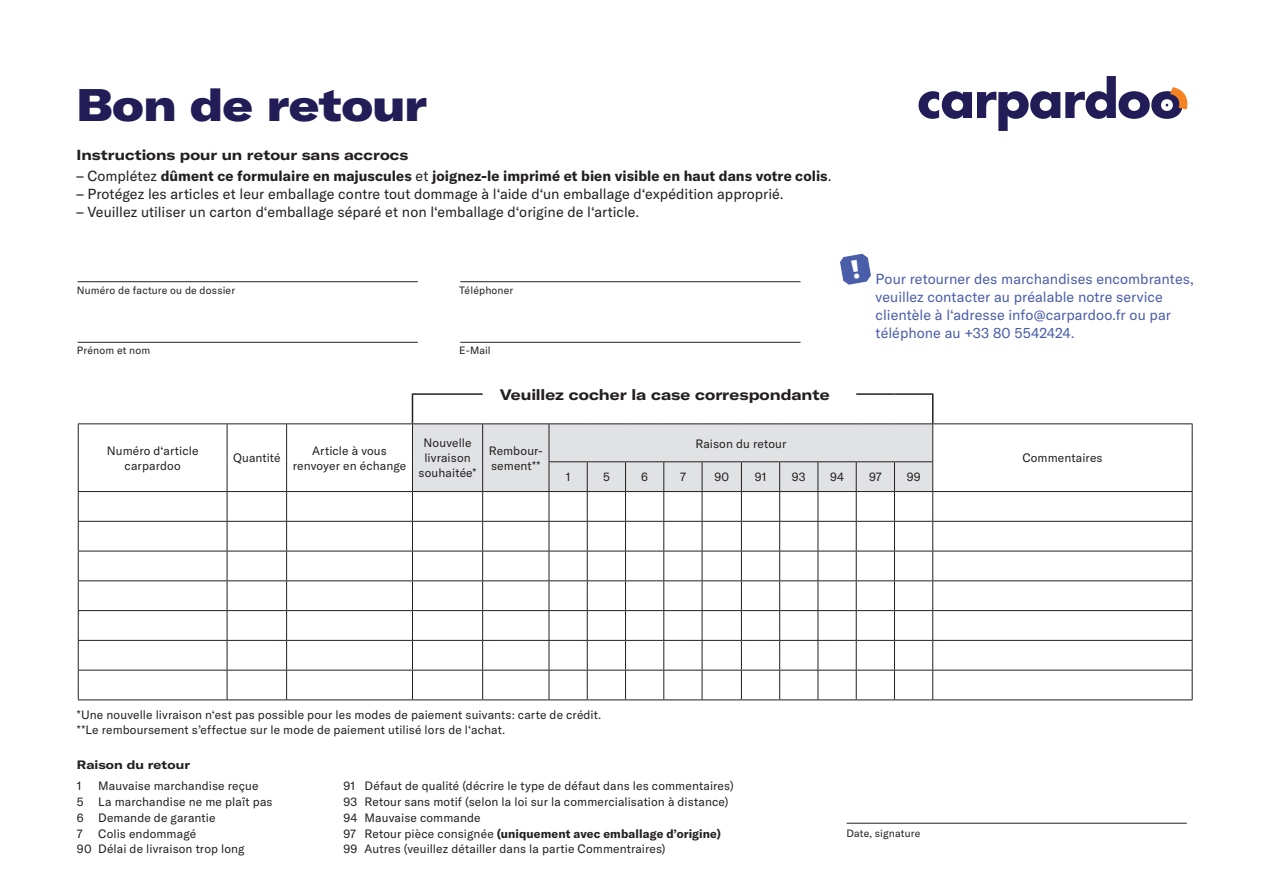
<style>
.page{position:relative;width:1263px;height:893px;background:#fff}
.page>*{position:absolute;margin:0;border:0;box-sizing:border-box;transform-origin:0 0}
.t1{font:45px "GT America Ext Bl";letter-spacing:-.005em;color:#231d57}
.t2{font:700 expanded 15px "GT America";color:#231f20}
.t3{font:14.4px "GT America";color:#231f20}
.t4{font:14.4px/18px "GT America";color:#4a5da9}
.t5{font:700 14.4px "GT America";letter-spacing:.005em;color:#231f20}
.t6{font:700 expanded 14.4px "GT America";color:#231f20}
.t7{font:12px/15.8px "GT America";letter-spacing:.01em;color:#231f20}
.t8{font:700 expanded 12px "GT America";letter-spacing:.005em;color:#231f20}
.t9{font:10.5px "GT America";letter-spacing:.015em;color:#231f20}
.s1{font-weight:400}
.s2{font-weight:700}
</style>
<div class="page">
<svg style="left:918px;top:76px;width:269px;height:55px"></svg>
<hr style="left:78px;top:424px;width:1px;height:38px;background:#231f20">
<hr style="left:227px;top:424px;width:1px;height:38px;background:#231f20">
<hr style="left:286px;top:424px;width:1px;height:38px;background:#231f20">
<hr style="left:1192px;top:424px;width:1px;height:38px;background:#231f20">
<hr style="left:78px;top:491px;width:149px;height:1px;background:#231f20">
<hr style="left:227px;top:491px;width:60px;height:1px;background:#231f20">
<hr style="left:287px;top:491px;width:125px;height:1px;background:#231f20">
<hr style="left:933px;top:491px;width:259px;height:1px;background:#231f20">
<hr style="left:78px;top:521px;width:149px;height:1px;background:#231f20">
<hr style="left:227px;top:521px;width:60px;height:1px;background:#231f20">
<hr style="left:287px;top:521px;width:125px;height:1px;background:#231f20">
<hr style="left:933px;top:521px;width:259px;height:1px;background:#231f20">
<hr style="left:78px;top:551px;width:149px;height:1px;background:#231f20">
<hr style="left:227px;top:551px;width:60px;height:1px;background:#231f20">
<hr style="left:287px;top:551px;width:125px;height:1px;background:#231f20">
<hr style="left:933px;top:551px;width:259px;height:1px;background:#231f20">
<hr style="left:78px;top:580px;width:149px;height:1px;background:#231f20">
<hr style="left:227px;top:580px;width:60px;height:1px;background:#231f20">
<hr style="left:287px;top:580px;width:125px;height:1px;background:#231f20">
<hr style="left:933px;top:580px;width:259px;height:1px;background:#231f20">
<hr style="left:78px;top:610px;width:149px;height:1px;background:#231f20">
<hr style="left:227px;top:610px;width:60px;height:1px;background:#231f20">
<hr style="left:287px;top:610px;width:125px;height:1px;background:#231f20">
<hr style="left:933px;top:610px;width:259px;height:1px;background:#231f20">
<hr style="left:78px;top:640px;width:149px;height:1px;background:#231f20">
<hr style="left:227px;top:640px;width:60px;height:1px;background:#231f20">
<hr style="left:287px;top:640px;width:125px;height:1px;background:#231f20">
<hr style="left:933px;top:640px;width:259px;height:1px;background:#231f20">
<hr style="left:78px;top:670px;width:149px;height:1px;background:#231f20">
<svg style="left:78px;top:462px;width:1px;height:237px"></svg>
<hr style="left:227px;top:670px;width:60px;height:1px;background:#231f20">
<svg style="left:227px;top:462px;width:1px;height:237px"></svg>
<hr style="left:287px;top:670px;width:125px;height:1px;background:#231f20">
<svg style="left:286px;top:462px;width:1px;height:237px"></svg>
<hr style="left:933px;top:670px;width:259px;height:1px;background:#231f20">
<svg style="left:1192px;top:462px;width:1px;height:237px"></svg>
<hr style="left:78px;top:699px;width:149px;height:1px;background:#231f20">
<hr style="left:227px;top:699px;width:60px;height:1px;background:#231f20">
<hr style="left:287px;top:699px;width:125px;height:1px;background:#231f20">
<hr style="left:412px;top:699px;width:71px;height:1px;background:#231f20">
<hr style="left:483px;top:699px;width:66px;height:1px;background:#231f20">
<hr style="left:549px;top:699px;width:38px;height:1px;background:#231f20">
<hr style="left:587px;top:699px;width:38px;height:1px;background:#231f20">
<hr style="left:625px;top:699px;width:39px;height:1px;background:#231f20">
<hr style="left:664px;top:699px;width:38px;height:1px;background:#231f20">
<hr style="left:702px;top:699px;width:39px;height:1px;background:#231f20">
<hr style="left:741px;top:699px;width:39px;height:1px;background:#231f20">
<hr style="left:780px;top:699px;width:38px;height:1px;background:#231f20">
<hr style="left:818px;top:699px;width:38px;height:1px;background:#231f20">
<hr style="left:856px;top:699px;width:38px;height:1px;background:#231f20">
<hr style="left:894px;top:699px;width:39px;height:1px;background:#231f20">
<hr style="left:933px;top:699px;width:259px;height:1px;background:#231f20">
<hr style="left:78px;top:423px;width:149px;height:1px;background:#231f20">
<hr style="left:227px;top:423px;width:60px;height:1px;background:#231f20">
<hr style="left:287px;top:423px;width:125px;height:1px;background:#231f20">
<hr style="left:933px;top:423px;width:259px;height:1px;background:#231f20">
<hr style="left:412px;top:393px;width:71px;height:2px;background:#231f20">
<hr style="left:856px;top:393px;width:38px;height:2px;background:#231f20">
<hr style="left:894px;top:393px;width:39px;height:2px;background:#231f20">
<svg style="left:412px;top:395px;width:521px;height:304px"></svg>
<hr style="left:78px;top:281px;width:340px;height:1px;background:#231f20">
<hr style="left:460px;top:281px;width:340px;height:1px;background:#231f20">
<hr style="left:78px;top:342px;width:340px;height:1px;background:#231f20">
<hr style="left:460px;top:342px;width:340px;height:1px;background:#231f20">
<hr style="left:847px;top:823px;width:340px;height:1px;background:#231f20">
<svg style="left:840px;top:254px;width:31px;height:31px"></svg>
<h1 class="t1" style="left:77px;top:77px;width:352px">Bon de retour</h1>
<p class="t6" style="left:77px;top:146px;width:333px">Instructions pour un retour sans accrocs</p>
<p class="t5" style="left:77px;top:167px;width:756px"><span class="s1">– Complétez</span> dûment ce formulaire en majuscules <span class="s1">et</span> joignez-le imprimé et bien visible en haut dans votre colis<span class="s1">.</span></p>
<p class="t3" style="left:77px;top:186px;width:708px">– Protégez les articles et leur emballage contre tout dommage à l‘aide d‘un emballage d‘expédition approprié.</p>
<p class="t3" style="left:77px;top:204px;width:564px">– Veuillez utiliser un carton d‘emballage séparé et non l‘emballage d‘origine de l‘article.</p>
<p class="t9" style="left:77px;top:284px;width:160px">Numéro de facture ou de dossier</p>
<p class="t9" style="left:77px;top:344px;width:75px">Prénom et nom</p>
<p class="t9" style="left:459px;top:284px;width:56px">Téléphoner</p>
<p class="t9" style="left:459px;top:344px;width:33px">E-Mail</p>
<p class="t2" style="left:500px;top:386px;width:331px">Veuillez cocher la case correspondante</p>
<p class="t4" style="left:876px;top:269px;width:320px">Pour retourner des marchandises encombrantes, veuillez contacter au préalable notre service clientèle à l‘adresse info@carpardoo.fr ou par téléphone au +33 80 5542424.</p>
<p class="t7" style="left:107px;top:443px;width:93px;line-height:15px;text-align:center">Numéro d‘article carpardoo</p>
<p class="t7" style="left:233px;top:450px;width:49px">Quantité</p>
<p class="t7" style="left:293px;top:443px;width:115px;line-height:15px;text-align:center">Article à vous renvoyer en échange</p>
<p class="t7" style="left:419px;top:436px;width:59px;line-height:15px;text-align:center">Nouvelle livraison souhaitée*</p>
<p class="t7" style="left:489px;top:443px;width:56px;line-height:15px">Rembour&shy;sement**</p>
<p class="t7" style="left:695px;top:435px;width:92px">Raison du retour</p>
<p class="t7" style="left:566px;top:469px;width:6px">1</p>
<p class="t7" style="left:603px;top:469px;width:8px">5</p>
<p class="t7" style="left:641px;top:469px;width:8px">6</p>
<p class="t7" style="left:680px;top:469px;width:7px">7</p>
<p class="t7" style="left:714px;top:469px;width:16px">90</p>
<p class="t7" style="left:755px;top:469px;width:13px">91</p>
<p class="t7" style="left:792px;top:469px;width:15px">93</p>
<p class="t7" style="left:830px;top:469px;width:16px">94</p>
<p class="t7" style="left:869px;top:469px;width:14px">97</p>
<p class="t7" style="left:907px;top:469px;width:15px">99</p>
<p class="t7" style="left:77px;top:707px;width:526px;line-height:15px">*Une nouvelle livraison n‘est pas possible pour les modes de paiement suivants: carte de crédit. **Le remboursement s’effectue sur le mode de paiement utilisé lors de l‘achat.</p>
<p class="t8" style="left:77px;top:758px;width:115px">Raison du retour</p>
<p class="t7" style="left:77px;top:778px;width:197px;text-indent:21px">Mauvaise marchandise reçue<br>5 La marchandise ne me plaît pas<br>6 Demande de garantie<br>7</p>
<p class="t7" style="left:77px;top:778px;width:6px">1</p>
<p class="t7" style="left:77px;top:826px;width:169px;text-indent:21px">Colis endommagé<br>90 Délai de livraison trop long</p>
<p class="t7" style="left:343px;top:778px;width:392px">91 Défaut de qualité (décrire le type de défaut dans les commentaires)<br>93 Retour sans motif (selon la loi sur la commercialisation à distance)<br>94 Mauvaise commande<br>97 Retour pièce consignée <span class="s2">(uniquement avec emballage d’origine)<br></span>99 Autres (veuillez détailler dans la partie Commentraires)</p>
<p class="t9" style="left:846px;top:827px;width:75px">Date, signature</p>
<p class="t7" style="left:1022px;top:450px;width:82px">Commentaires</p>
</div>
